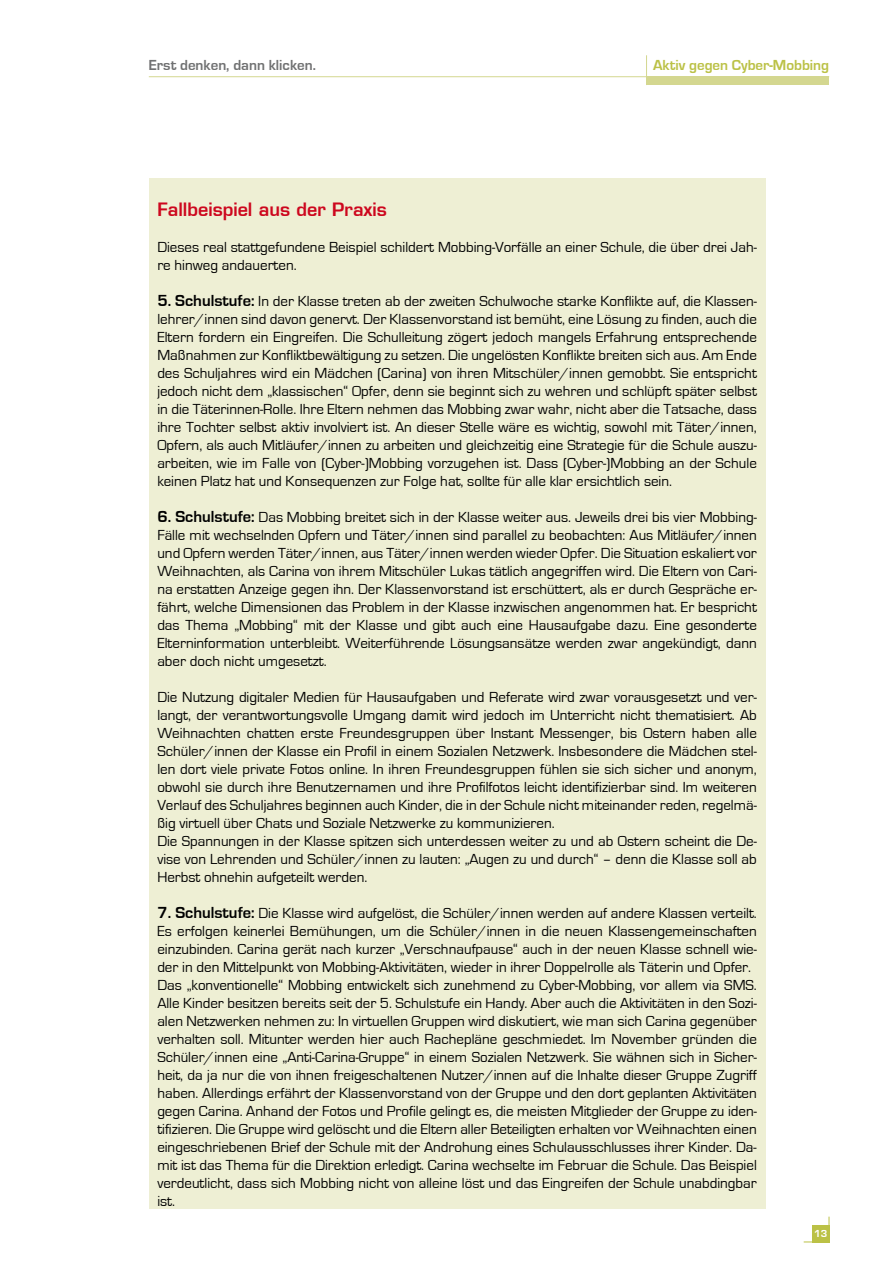
<style>
.page{position:relative;width:893px;height:1263px;background:#fff}
.page>*{position:absolute;margin:0;border:0;box-sizing:border-box;transform-origin:0 0}
.t1{font:600 18px "Eurostile";color:#cd071e}
.t2{font:15px/18px "Eurostile";color:#000}
.t3{font:700 15px "Eurostile";color:#707172}
.t4{font:700 15px "Eurostile";color:#bbc146}
.t5{font:700 10.5px "Eurostile";color:#fff}
.s1{font-weight:700;font-size:16.5px}
</style>
<div class="page">
<div style="left:149px;top:179px;width:616px;height:1030px;background:#eeefd4"></div>
<svg style="left:804px;top:1216px;width:26px;height:27px"></svg>
<div style="left:812px;top:1225px;width:17px;height:17px;background:#bbc146"></div>
<hr style="left:149px;top:76px;width:680px;height:1px;background:#d4d790">
<div style="left:646px;top:77px;width:183px;height:8px;background:#d4d790"></div>
<hr style="left:646px;top:55px;width:1px;height:30px;background:#d4d790">
<p class="t3" style="left:149px;top:56px;width:169px">Erst denken, dann klicken.</p>
<p class="t4" style="left:653px;top:56px;width:178px">Aktiv gegen Cyber-Mobbing</p>
<p class="t1" style="left:157px;top:198px;width:231px">Fallbeispiel aus der Praxis</p>
<p class="t2" style="left:157px;top:238px;width:601px">Dieses real stattgefundene Beispiel schildert Mobbing-Vorfälle an einer Schule, die über drei Jah&shy;re hinweg andauerten.</p>
<p class="t2" style="left:157px;top:292px;width:601px;text-align:justify"><span class="s1">5. Schulstufe:</span> In der Klasse treten ab der zweiten Schulwoche starke Konflikte auf, die Klassen&shy;lehrer/innen sind davon genervt. Der Klassenvorstand ist bemüht, eine Lösung zu finden, auch die Eltern fordern ein Eingreifen. Die Schulleitung zögert jedoch mangels Erfahrung entsprechende Maßnahmen zur Konfliktbewältigung zu setzen. Die ungelösten Konflikte breiten sich aus. Am Ende des Schuljahres wird ein Mädchen (Carina) von ihren Mitschüler/innen gemobbt. Sie entspricht jedoch nicht dem „klassischen“ Opfer, denn sie beginnt sich zu wehren und schlüpft später selbst in die Täterinnen-Rolle. Ihre Eltern nehmen das Mobbing zwar wahr, nicht aber die Tatsache, dass ihre Tochter selbst aktiv involviert ist. An dieser Stelle wäre es wichtig, sowohl mit Täter/innen, Opfern, als auch Mitläufer/innen zu arbeiten und gleichzeitig eine Strategie für die Schule auszu&shy;arbeiten, wie im Falle von (Cyber-)Mobbing vorzugehen ist. Dass (Cyber-)Mobbing an der Schule keinen Platz hat und Konsequenzen zur Folge hat, sollte für alle klar ersichtlich sein.</p>
<p class="t2" style="left:157px;top:508px;width:601px;text-align:justify"><span class="s1">6. Schulstufe:</span> Das Mobbing breitet sich in der Klasse weiter aus. Jeweils drei bis vier Mobbing-Fälle mit wechselnden Opfern und Täter/innen sind parallel zu beobachten: Aus Mitläufer/innen und Opfern werden Täter/innen, aus Täter/innen werden wieder Opfer. Die Situation eskaliert vor Weihnachten, als Carina von ihrem Mitschüler Lukas tätlich angegriffen wird. Die Eltern von Cari&shy;na erstatten Anzeige gegen ihn. Der Klassenvorstand ist erschüttert, als er durch Gespräche er&shy;fährt, welche Dimensionen das Problem in der Klasse inzwischen angenommen hat. Er bespricht das Thema „Mobbing“ mit der Klasse und gibt auch eine Hausaufgabe dazu. Eine gesonderte Elterninformation unterbleibt. Weiterführende Lösungsansätze werden zwar angekündigt, dann aber doch nicht umgesetzt.</p>
<p class="t2" style="left:157px;top:688px;width:601px">Die Nutzung digitaler Medien für Hausaufgaben und Referate wird zwar vorausgesetzt und ver&shy;langt, der verantwortungsvolle Umgang damit wird jedoch im Unterricht nicht thematisiert. Ab Weihnachten chatten erste Freundesgruppen über Instant Messenger, bis Ostern haben alle Schüler/innen der Klasse ein Profil in einem Sozialen Netzwerk. Insbesondere die Mädchen stel&shy;len dort viele private Fotos online. In ihren Freundesgruppen fühlen sie sich sicher und anonym, obwohl sie durch ihre Benutzernamen und ihre Profilfotos leicht identifizierbar sind. Im weiteren Verlauf des Schuljahres beginnen auch Kinder, die in der Schule nicht miteinander reden, regelmä&shy;ßig virtuell über Chats und Soziale Netzwerke zu kommunizieren.<br>Die Spannungen in der Klasse spitzen sich unterdessen weiter zu und ab Ostern scheint die De&shy;vise von Lehrenden und Schüler/innen zu lauten: „Augen zu und durch“ – denn die Klasse soll ab Herbst ohnehin aufgeteilt werden.</p>
<p class="t2" style="left:157px;top:904px;width:601px"><span class="s1">7. Schulstufe:</span> Die Klasse wird aufgelöst, die Schüler/innen werden auf andere Klassen verteilt.<br>Es erfolgen keinerlei Bemühungen, um die Schüler/innen in die neuen Klassengemeinschaften einzubinden. Carina gerät nach kurzer „Verschnaufpause“ auch in der neuen Klasse schnell wie&shy;der in den Mittelpunkt von Mobbing-Aktivitäten, wieder in ihrer Doppelrolle als Täterin und Opfer.<br>Das „konventionelle“ Mobbing entwickelt sich zunehmend zu Cyber-Mobbing, vor allem via SMS.<br>Alle Kinder besitzen bereits seit der 5. Schulstufe ein Handy. Aber auch die Aktivitäten in den Sozi&shy;alen Netzwerken nehmen zu: In virtuellen Gruppen wird diskutiert, wie man sich Carina gegenüber verhalten soll. Mitunter werden hier auch Rachepläne geschmiedet. Im November gründen die Schüler/innen eine „Anti-Carina-Gruppe“ in einem Sozialen Netzwerk. Sie wähnen sich in Sicher&shy;heit, da ja nur die von ihnen freigeschaltenen Nutzer/innen auf die Inhalte dieser Gruppe Zugriff haben. Allerdings erfährt der Klassenvorstand von der Gruppe und den dort geplanten Aktivitäten gegen Carina. Anhand der Fotos und Profile gelingt es, die meisten Mitglieder der Gruppe zu iden&shy;tifizieren. Die Gruppe wird gelöscht und die Eltern aller Beteiligten erhalten vor Weihnachten einen eingeschriebenen Brief der Schule mit der Androhung eines Schulausschlusses ihrer Kinder. Da&shy;mit ist das Thema für die Direktion erledigt. Carina wechselte im Februar die Schule. Das Beispiel verdeutlicht, dass sich Mobbing nicht von alleine löst und das Eingreifen der Schule unabdingbar ist.</p>
<p class="t5" style="left:814px;top:1228px;width:15px">13</p>
</div>
